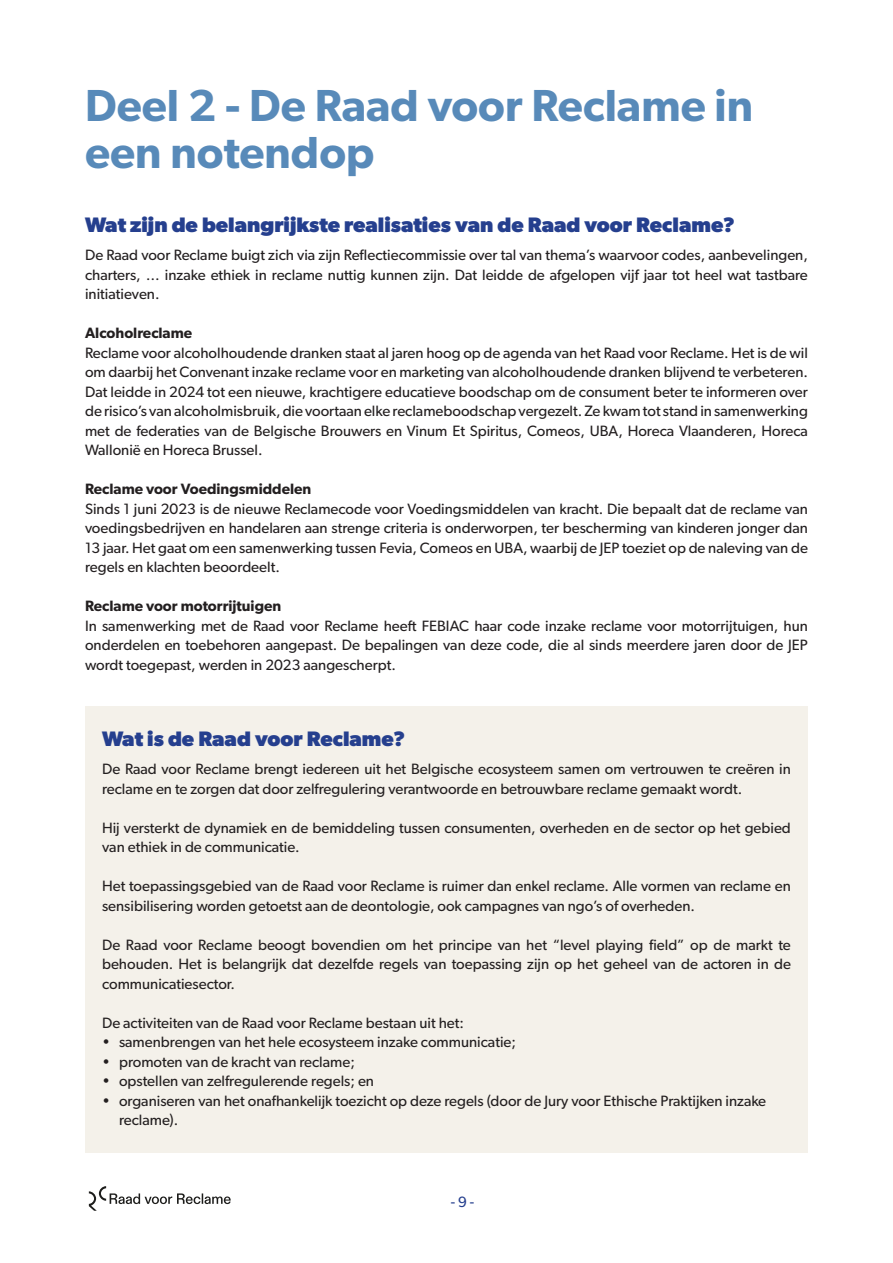
<style>
.page{position:relative;width:893px;height:1263px;background:#fff}
.page>*{position:absolute;margin:0;border:0;box-sizing:border-box;transform-origin:0 0}
.BODY{font:600 45px/46.5px "Gibson";color:#588ab9}
.TITEL_1{font:700 21px "Gibson";color:#253f8e}
.BODY-2{font:15px/19.5px "Gibson";color:#231f20;text-align:justify}
.BODY-3{font:600 15px "Gibson";color:#231f20}
.t1{font:15px "Gibson";color:#253f8e}
</style>
<div class="page">
<div style="left:85px;top:706px;width:723px;height:446px;background:#f4f1ea"></div>
<svg style="left:89px;top:1186px;width:142px;height:25px"></svg>
<p class="BODY" style="left:85px;top:81px;width:670px">Deel 2 - De Raad voor Reclame in een notendop</p>
<p class="TITEL_1" style="left:85px;top:212px;width:651px">Wat zijn de belangrijkste realisaties van de Raad voor Reclame?</p>
<p class="BODY-2" style="left:85px;top:245px;width:724px">De Raad voor Reclame buigt zich via zijn Reflectiecommissie over tal van thema’s waarvoor codes, aanbevelingen, charters, … inzake ethiek in reclame nuttig kunnen zijn. Dat leidde de afgelopen vijf jaar tot heel wat tastbare initiatieven.</p>
<p class="BODY-3" style="left:85px;top:324px;width:109px">Alcoholreclame</p>
<p class="BODY-2" style="left:85px;top:342px;width:724px">Reclame voor alcoholhoudende dranken staat al jaren hoog op de agenda van het Raad voor Reclame. Het is de wil om daarbij het Convenant inzake reclame voor en marketing van alcoholhoudende dranken blijvend te verbeteren.<br>Dat leidde in 2024 tot een nieuwe, krachtigere educatieve boodschap om de consument beter te informeren over de risico’s van alcoholmisbruik, die voortaan elke reclameboodschap vergezelt. Ze kwam tot stand in samenwerking met de federaties van de Belgische Brouwers en Vinum Et Spiritus, Comeos, UBA, Horeca Vlaanderen, Horeca Wallonië en Horeca Brussel.</p>
<p class="BODY-3" style="left:85px;top:480px;width:228px">Reclame voor Voedingsmiddelen</p>
<p class="BODY-2" style="left:85px;top:498px;width:724px">Sinds 1 juni 2023 is de nieuwe Reclamecode voor Voedingsmiddelen van kracht. Die bepaalt dat de reclame van voedingsbedrijven en handelaren aan strenge criteria is onderworpen, ter bescherming van kinderen jonger dan 13 jaar. Het gaat om een samenwerking tussen Fevia, Comeos en UBA, waarbij de JEP toeziet op de naleving van de regels en klachten beoordeelt.</p>
<p class="BODY-3" style="left:85px;top:597px;width:198px">Reclame voor motorrijtuigen</p>
<p class="BODY-2" style="left:85px;top:615px;width:724px">In samenwerking met de Raad voor Reclame heeft FEBIAC haar code inzake reclame voor motorrijtuigen, hun onderdelen en toebehoren aangepast. De bepalingen van deze code, die al sinds meerdere jaren door de JEP wordt toegepast, werden in 2023 aangescherpt.</p>
<p class="TITEL_1" style="left:102px;top:726px;width:305px">Wat is de Raad voor Reclame?</p>
<p class="BODY-2" style="left:102px;top:759px;width:690px">De Raad voor Reclame brengt iedereen uit het Belgische ecosysteem samen om vertrouwen te creëren in reclame en te zorgen dat door zelfregulering verantwoorde en betrouwbare reclame gemaakt wordt.</p>
<p class="BODY-2" style="left:102px;top:817px;width:690px">Hij versterkt de dynamiek en de bemiddeling tussen consumenten, overheden en de sector op het gebied van ethiek in de communicatie.</p>
<p class="BODY-2" style="left:102px;top:876px;width:690px">Het toepassingsgebied van de Raad voor Reclame is ruimer dan enkel reclame. Alle vormen van reclame en sensibilisering worden getoetst aan de deontologie, ook campagnes van ngo’s of overheden.</p>
<p class="BODY-2" style="left:102px;top:934px;width:690px">De Raad voor Reclame beoogt bovendien om het principe van het “level playing field” op de markt te behouden. Het is belangrijk dat dezelfde regels van toepassing zijn op het geheel van de actoren in de communicatiesector.</p>
<p class="BODY-2" style="left:102px;top:1012px;width:363px">De activiteiten van de Raad voor Reclame bestaan uit het:</p>
<p class="BODY-2" style="left:102px;top:1032px;width:415px">• samenbrengen van het hele ecosysteem inzake communicatie;</p>
<p class="BODY-2" style="left:102px;top:1051px;width:254px">• promoten van de kracht van reclame;</p>
<p class="BODY-2" style="left:102px;top:1071px;width:274px">• opstellen van zelfregulerende regels; en</p>
<p class="BODY-2" style="left:119px;top:1090px;width:649px;text-indent:-17px">• organiseren van het onafhankelijk toezicht op deze regels (door de Jury voor Ethische Praktijken inzake reclame).</p>
<p class="t1" style="left:451px;top:1193px;width:25px">- 9 -</p>
</div>
